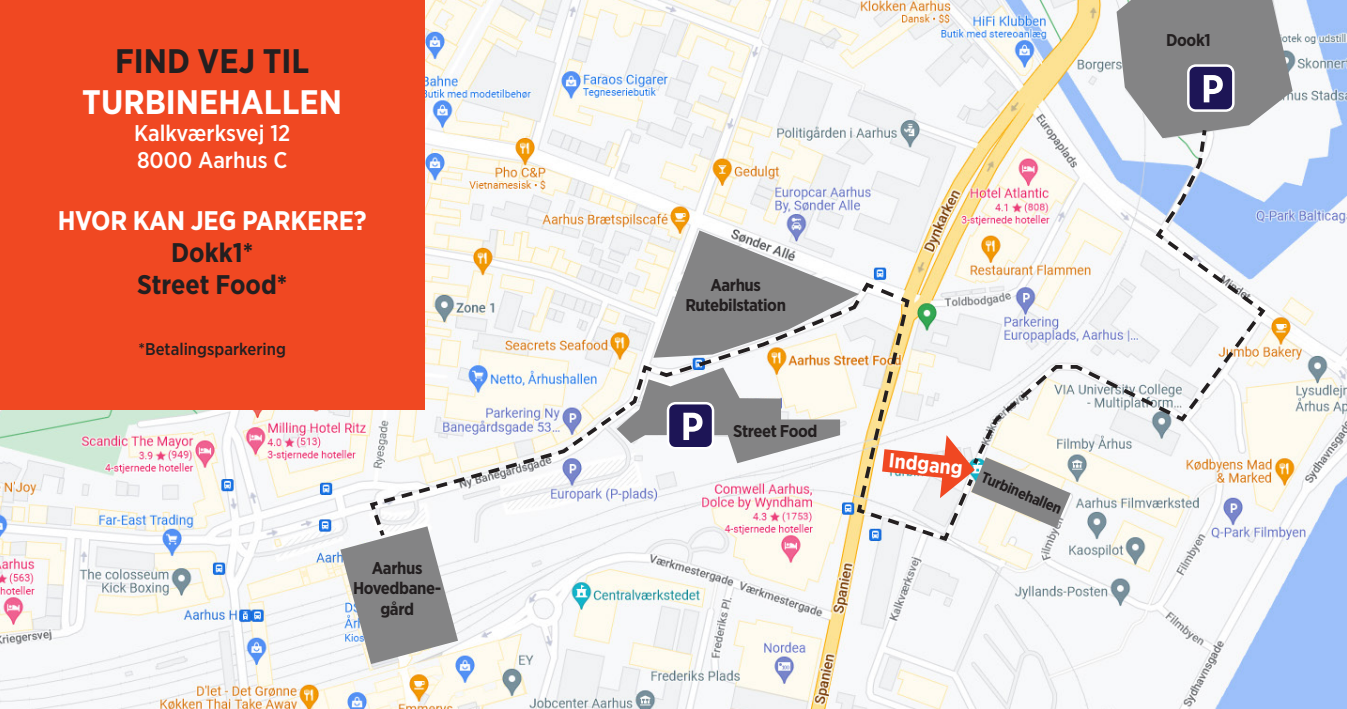
<style>
.page{position:relative;width:1347px;height:709px;background:#fff}
.page>*{position:absolute;margin:0;border:0;box-sizing:border-box;transform-origin:0 0}
.t1{font:700 34px "Gotham Narrow";color:#fff}
.t2{font:700 34px "Gotham Narrow";color:#231f20}
.t3{font:700 26.88px "Gotham Narrow";letter-spacing:-.01em;color:#fff}
.t4{font:700 26.88px "Gotham Narrow";color:#231f20}
.t5{font:500 22.62px "Gotham Narrow";color:#fff}
.t6{font:700 20.25px "Gotham Narrow";color:#fff}
.t7{font:700 17px "Gotham Narrow";letter-spacing:-.025em;color:#231f20}
.t8{font:500 17px "Gotham Narrow";color:#231f20}
.t9{font:700 15px "Gotham Narrow";color:#231f20}
</style>
<div class="page">
<img style="left:0;top:0;width:1346px;height:709px">
<div style="left:0;top:0;width:424px;height:409px;background:#f04822"></div>
<svg style="left:969px;top:126px;width:299px;height:342px"></svg>
<svg style="left:367px;top:280px;width:609px;height:263px"></svg>
<svg style="left:1116px;top:0;width:176px;height:159px"></svg>
<svg style="left:568px;top:230px;width:502px;height:310px"></svg>
<svg style="left:340px;top:449px;width:219px;height:215px"></svg>
<p class="t2" style="left:115px;top:39px;width:196px">FIND VEJ TIL</p>
<p class="t1" style="left:82px;top:80px;width:261px">TURBINEHALLEN</p>
<p class="t5" style="left:134px;top:119px;width:158px">Kalkværksvej 12</p>
<p class="t5" style="left:137px;top:146px;width:152px">8000 Aarhus C</p>
<p class="t3" style="left:58px;top:203px;width:310px">HVOR KAN JEG PARKERE?</p>
<p class="t4" style="left:171px;top:235px;width:84px">Dokk1*</p>
<p class="t4" style="left:137px;top:267px;width:152px">Street Food*</p>
<p class="t8" style="left:139px;top:338px;width:149px">*Betalingsparkering</p>
<p class="t7" style="left:372px;top:557px;width:52px">Aarhus</p>
<p class="t7" style="left:353px;top:577px;width:90px">Hovedbane-</p>
<p class="t7" style="left:380px;top:598px;width:35px">gård</p>
<p class="t7" style="left:710px;top:274px;width:52px">Aarhus</p>
<p class="t7" style="left:685px;top:294px;width:102px">Rutebilstation</p>
<p class="t7" style="left:733px;top:419px;width:86px">Street Food</p>
<p class="t6" style="left:890px;top:447px;width:76px;rotate:6deg">Indgang</p>
<p class="t9" style="left:985px;top:467px;width:88px;rotate:23deg">Turbinehallen</p>
<p class="t7" style="left:1166px;top:29px;width:46px">Dook1</p>
</div>
